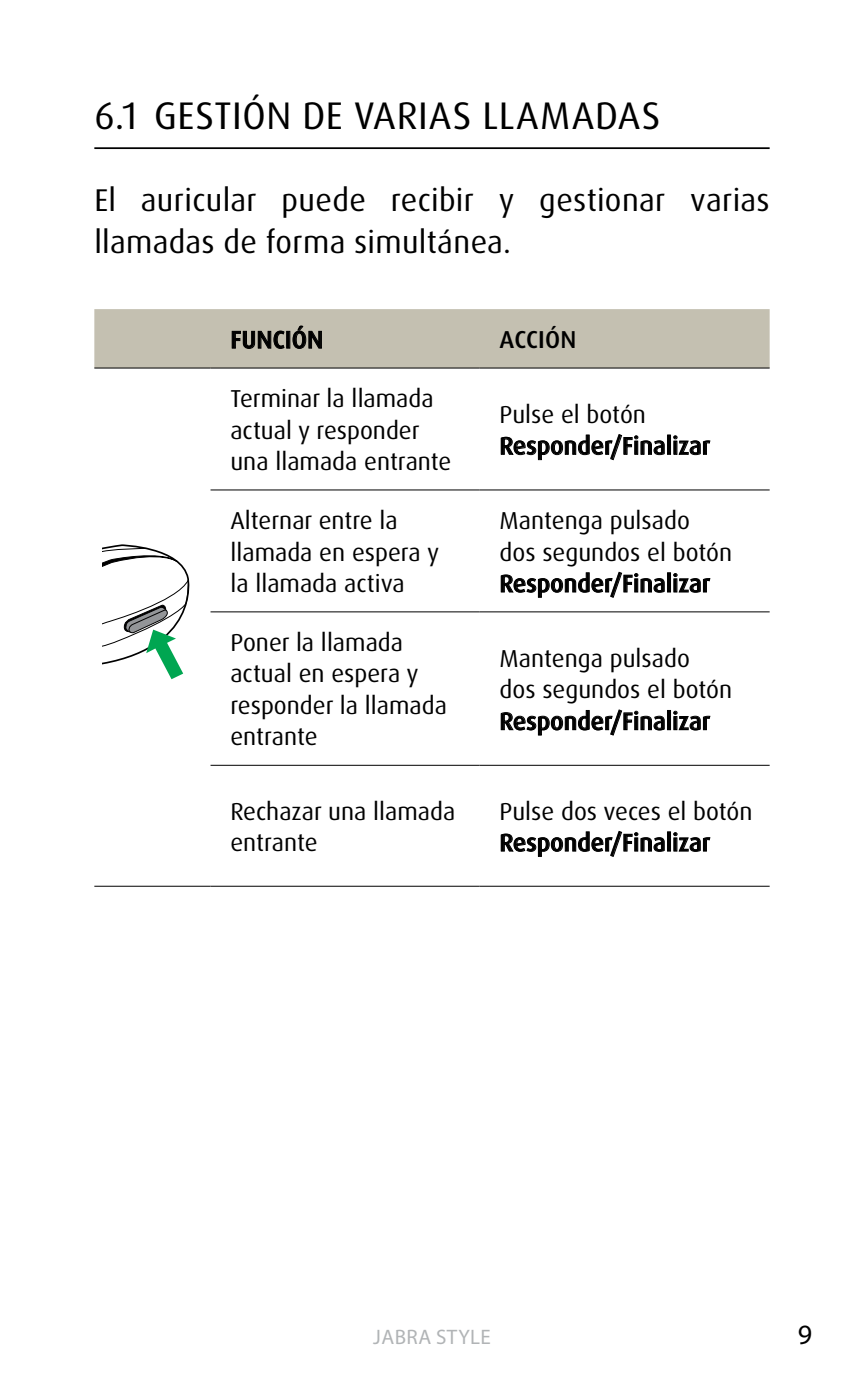
<style>
.page{position:relative;width:864px;height:1389px;background:#fff}
.page>*{position:absolute;margin:0;border:0;box-sizing:border-box;transform-origin:0 0}
.t1{font:38.5px "Dax Pro";letter-spacing:.015em;color:#000}
.t2{font:31.5px/42px "Dax Pro";letter-spacing:.01em;color:#000}
.t3{font:28px "Myriad Pro";color:#000}
.t4{font:24.5px/31.5px "Dax Pro";color:#000}
.t5{font:500 24.5px "Dax Pro";color:#000}
.t6{font:21px "Myriad Pro";letter-spacing:.02em;color:#b1b4b6}
</style>
<div class="page">
<hr style="left:94px;top:147px;width:675px;height:2px;background:#000">
<hr style="left:94px;top:886px;width:116px;height:1px;background:#000">
<hr style="left:210px;top:489px;width:269px;height:2px;background:#000">
<hr style="left:479px;top:489px;width:290px;height:2px;background:#000">
<hr style="left:210px;top:611px;width:269px;height:1px;background:#000">
<hr style="left:479px;top:611px;width:290px;height:1px;background:#000">
<hr style="left:210px;top:765px;width:269px;height:1px;background:#000">
<hr style="left:479px;top:765px;width:290px;height:1px;background:#000">
<hr style="left:210px;top:886px;width:269px;height:1px;background:#000">
<hr style="left:94px;top:367px;width:116px;height:2px;background:#000">
<hr style="left:210px;top:367px;width:269px;height:2px;background:#000">
<hr style="left:479px;top:367px;width:290px;height:2px;background:#000">
<hr style="left:479px;top:886px;width:290px;height:1px;background:#000">
<div style="left:94px;top:309px;width:675px;height:59px;background:#c4c0b1"></div>
<svg style="left:102px;top:545px;width:88px;height:134px"></svg>
<svg style="left:500px;top:434px;width:165px;height:27px"></svg>
<div style="left:667px;top:435px;width:3px;height:20px;border:1px solid #000"></div>
<svg style="left:673px;top:436px;width:37px;height:19px"></svg>
<svg style="left:500px;top:571px;width:165px;height:27px"></svg>
<div style="left:667px;top:572px;width:3px;height:20px;border:1px solid #000"></div>
<svg style="left:673px;top:573px;width:37px;height:20px"></svg>
<svg style="left:500px;top:709px;width:165px;height:27px"></svg>
<div style="left:667px;top:710px;width:3px;height:20px;border:1px solid #000"></div>
<svg style="left:673px;top:711px;width:37px;height:20px"></svg>
<svg style="left:500px;top:830px;width:165px;height:27px"></svg>
<div style="left:667px;top:832px;width:3px;height:19px;border:1px solid #000"></div>
<svg style="left:673px;top:832px;width:37px;height:20px"></svg>
<h1 class="t1" style="left:94px;top:91px;width:280px">6.1 Gestión de varias</h1>
<h1 class="t1" style="left:482px;top:91px;width:112px">llamadas</h1>
<p class="t2" style="left:94px;top:179px;width:676px">El auricular puede recibir y gestionar varias llamadas de forma simultánea.</p>
<p class="t5" style="left:230px;top:324px;width:91px">función</p>
<p class="t5" style="left:499px;top:324px;width:75px">acción</p>
<p class="t4" style="left:230px;top:383px;width:222px">Terminar la llamada actual y responder una llamada entrante</p>
<p class="t4" style="left:499px;top:399px;width:148px">Pulse el botón</p>
<p class="t5" style="left:499px;top:430px;width:212px">Responder/Finalizar</p>
<p class="t4" style="left:230px;top:505px;width:210px">Alternar entre la llamada en espera y la llamada activa</p>
<p class="t4" style="left:499px;top:505px;width:234px">Mantenga pulsado dos segundos el botón</p>
<p class="t5" style="left:499px;top:568px;width:212px">Responder/Finalizar</p>
<p class="t4" style="left:230px;top:627px;width:218px">Poner la llamada actual en espera y responder la llamada entrante</p>
<p class="t4" style="left:499px;top:643px;width:234px">Mantenga pulsado dos segundos el botón</p>
<p class="t5" style="left:499px;top:705px;width:212px">Responder/Finalizar</p>
<p class="t4" style="left:230px;top:795px;width:226px">Rechazar una llamada entrante</p>
<p class="t4" style="left:499px;top:795px;width:254px">Pulse dos veces el botón</p>
<p class="t5" style="left:499px;top:827px;width:212px">Responder/Finalizar</p>
<p class="t6" style="left:373px;top:1324px;width:119px">JABRA STYLE</p>
<p class="t3" style="left:797px;top:1317px;width:16px">9</p>
</div>
